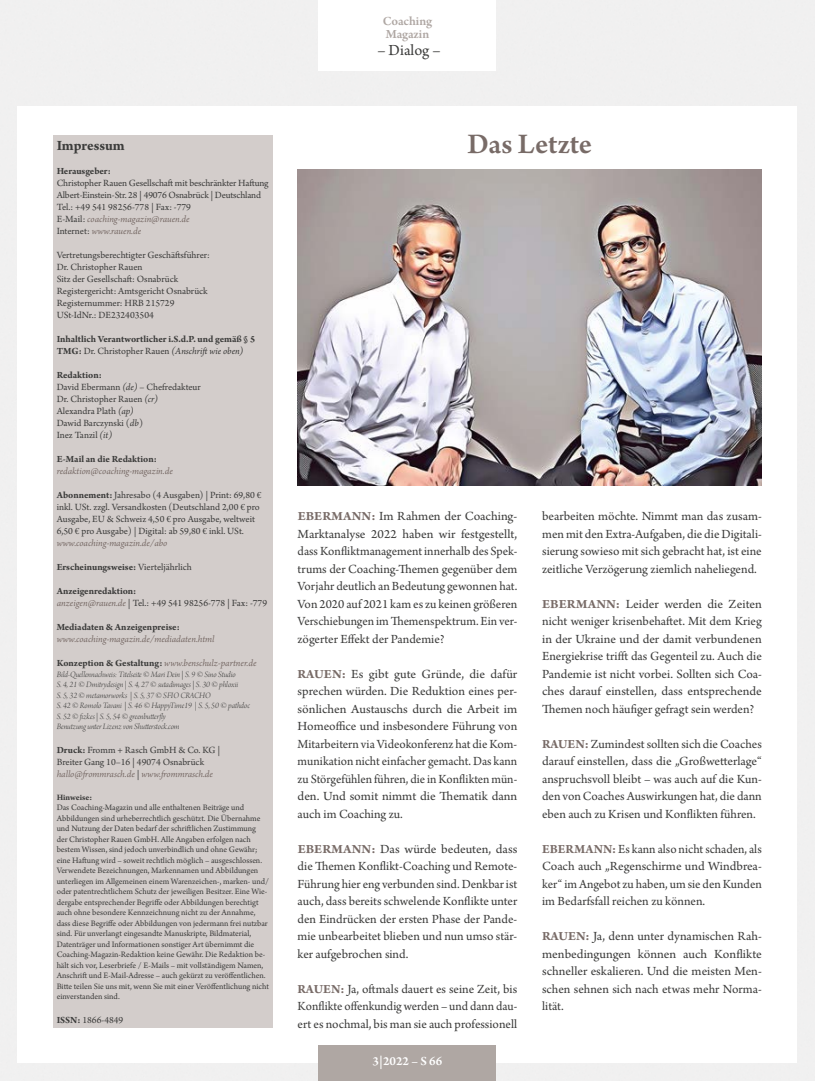
<style>
.page{position:relative;width:815px;height:1081px;background:#fff}
.page>*{position:absolute;margin:0;border:0;box-sizing:border-box;transform-origin:0 0}
.t1{font:600 30px "Arno Pro";color:#786b67}
.t2{font:16.25px "Arno Pro";color:#3c3c3b}
.t3{font:700 15px "Arno Pro";letter-spacing:-.005em;color:#3c3c3b}
.t4{font:13.12px/17.5px "Arno Pro";color:#3c3c3b;text-align:justify}
.t5{font:600 13.12px/13.1px "Arno Pro";letter-spacing:-.005em;color:#afa7a3}
.t6{font:600 13.12px "Arno Pro";color:#fff}
.t7{font:10px/12px "Arno Pro";letter-spacing:-.005em;color:#3c3c3b}
.t8{font:700 10px/12px "Arno Pro";letter-spacing:-.005em;color:#3c3c3b}
.t9{font:italic 10px "Arno Pro";letter-spacing:-.005em;color:#786b67}
.t10{font:8.75px/10.5px "Arno Pro";color:#3c3c3b}
.t11{font:8.75px/10.5px "Arno Pro Light Italic Display";letter-spacing:-.005em;color:#3c3c3b}
.t12{font:700 8.75px "Arno Pro";letter-spacing:-.005em;color:#3c3c3b}
.s1{font-style:italic;color:#786b67}
.s2{font-weight:400}
.s3{font-weight:400;font-style:italic}
.s4{font-weight:700}
.s5{font-style:italic}
.s6{font-weight:700;font-style:normal;color:#3c3c3b}
.s7{font-weight:700;color:#786b67}
</style>
<div class="page">
<div style="left:53px;top:135px;width:220px;height:893px;background:#d3cdcb"></div>
<img style="left:298px;top:170px;width:464px;height:315px">
<div style="left:319px;top:1045px;width:177px;height:36px;background:#afa7a3"></div>
<p class="t5" style="left:383px;top:15px;width:51px">Coaching<br>Magazin</p>
<p class="t2" style="left:377px;top:41px;width:65px">– Dialog –</p>
<p class="t3" style="left:57px;top:137px;width:70px">Impressum</p>
<p class="t8" style="left:57px;top:165px;width:56px">Herausgeber:</p>
<p class="t7" style="left:57px;top:177px;width:213px">Christopher Rauen Gesellschaft mit beschränkter Haftung Albert-Einstein-Str. 28 | 49076 Osnabrück | Deutschland Tel.: +49 541 98256-778 | Fax: -779<br>E-Mail: <span class="s1">coaching-magazin@rauen.de<br></span>Internet: <span class="s1">www.rauen.de</span></p>
<p class="t7" style="left:57px;top:249px;width:155px">Vertretungsberechtigter Geschäftsführer:<br>Dr. Christopher Rauen<br>Sitz der Gesellschaft: Osnabrück Registergericht: Amtsgericht Osnabrück Registernummer: HRB 215729<br>USt-IdNr.: DE232403504</p>
<p class="t8" style="left:57px;top:333px;width:200px">Inhaltlich Verantwortlicher i.S.d.P. und gemäß § 5<br>TMG: <span class="s2">Dr. Christopher Rauen</span> <span class="s3">(Anschrift wie oben)</span></p>
<p class="t7" style="left:57px;top:369px;width:146px"><span class="s4">Redaktion:<br></span>David Ebermann <span class="s5">(de)</span> – Chefredakteur<br>Dr. Christopher Rauen <span class="s5">(cr)<br></span>Alexandra Plath <span class="s5">(ap)<br></span>Dawid Barczynski (<span class="s5">db</span>)<br>Inez Tanzil <span class="s5">(it)</span></p>
<p class="t8" style="left:57px;top:453px;width:102px">E-Mail an die Redaktion:</p>
<p class="t9" style="left:57px;top:465px;width:118px">redaktion@coaching-magazin.de</p>
<p class="t7" style="left:57px;top:489px;width:206px"><span class="s4">Abonnement:</span> Jahresabo (4 Ausgaben) | Print: 69,80 € inkl. USt. zzgl. Versandkosten (Deutschland 2,00 € pro Ausgabe, EU &amp; Schweiz 4,50 € pro Ausgabe, weltweit 6,50 € pro Ausgabe) | Digital: ab 59,80 € inkl. USt.</p>
<p class="t9" style="left:57px;top:537px;width:112px">www.coaching-magazin.de/abo</p>
<p class="t8" style="left:57px;top:561px;width:137px">Erscheinungsweise: <span class="s2">Vierteljährlich</span></p>
<p class="t7" style="left:57px;top:585px;width:212px"><span class="s4">Anzeigenredaktion:<br></span><span class="s1">anzeigen@rauen.de</span> | Tel.: +49 541 98256-778 | Fax: -779</p>
<p class="t8" style="left:57px;top:621px;width:125px">Mediadaten &amp; Anzeigenpreise:</p>
<p class="t9" style="left:57px;top:633px;width:159px">www.coaching-magazin.de/mediadaten.html</p>
<p class="t9" style="left:57px;top:657px;width:201px"><span class="s6">Konzeption &amp; Gestaltung:</span> www.benschulz-partner.de</p>
<p class="t11" style="left:57px;top:669px;width:195px">Bild-Quellennachweis: Titelseite © Mari Dein | S. 9 © Sino Studio<br>S. 4, 21 © Dmitrydesign | S. 4, 27 © sutadimages | S. 30 © phloxii<br>S. 5, 32 © metamorworks | S. 5, 37 © SFIO CRACHO<br>S. 42 © Romolo Tavani | S. 46 © HappyTime19 | S. 5, 50 © pathdoc S. 52 © fizkes | S. 5, 54 © greenbutterfly<br>Benutzung unter Lizenz von Shutterstock.com</p>
<p class="t7" style="left:57px;top:744px;width:165px"><span class="s4">Druck:</span> Fromm + Rasch GmbH &amp; Co. KG |<br>Breiter Gang 10–16 | 49074 Osnabrück <span class="s1">hallo@frommrasch.de</span> | <span class="s1">www.frommrasch.de</span></p>
<p class="t12" style="left:57px;top:792px;width:37px">Hinweise:</p>
<p class="t10" style="left:57px;top:802px;width:214px">Das Coaching-Magazin und alle enthaltenen Beiträge und Abbildungen sind urheberrechtlich geschützt. Die Übernahme und Nutzung der Daten bedarf der schriftlichen Zustimmung<br>der Christopher Rauen GmbH. Alle Angaben erfolgen nach bestem Wissen, sind jedoch unverbindlich und ohne Gewähr; eine Haftung wird – soweit rechtlich möglich – ausgeschlossen.<br>Verwendete Bezeichnungen, Markennamen und Abbildungen unterliegen im Allgemeinen einem Warenzeichen-, marken- und/ oder patentrechtlichem Schutz der jeweiligen Besitzer. Eine Wie&shy;dergabe entsprechender Begriffe oder Abbildungen berechtigt auch ohne besondere Kennzeichnung nicht zu der Annahme, dass diese Begriffe oder Abbildungen von jedermann frei nutzbar sind. Für unverlangt eingesandte Manuskripte, Bildmaterial, Datenträger und Informationen sonstiger Art übernimmt die Coaching-Magazin-Redaktion keine Gewähr. Die Redaktion be&shy;hält sich vor, Leserbriefe / E-Mails – mit vollständigem Namen, Anschrift und E-Mail-Adresse – auch gekürzt zu veröffentlichen.<br>Bitte teilen Sie uns mit, wenn Sie mit einer Veröffentlichung nicht einverstanden sind.</p>
<p class="t7" style="left:57px;top:1014px;width:68px"><span class="s4">ISSN:</span> 1866-4849</p>
<h1 class="t1" style="left:467px;top:126px;width:126px">Das Letzte</h1>
<p class="t4" style="left:298px;top:508px;width:221px"><span class="s7">EBERMANN:</span> Im Rahmen der Coaching-Marktanalyse 2022 haben wir festgestellt, dass Konfliktmanagement innerhalb des Spek&shy;trums der Coaching-Themen gegenüber dem Vorjahr deutlich an Bedeutung gewonnen hat.<br>Von 2020 auf 2021 kam es zu keinen größeren Verschiebungen im Themenspektrum. Ein ver&shy;zögerter Effekt der Pandemie?</p>
<p class="t4" style="left:298px;top:666px;width:221px"><span class="s7">RAUEN:</span> Es gibt gute Gründe, die dafür sprechen würden. Die Reduktion eines per&shy;sönlichen Austauschs durch die Arbeit im Homeoffice und insbesondere Führung von Mitarbeitern via Videokonferenz hat die Kom&shy;munikation nicht einfacher gemacht. Das kann zu Störgefühlen führen, die in Konflikten mün&shy;den. Und somit nimmt die Thematik dann auch im Coaching zu.</p>
<p class="t4" style="left:298px;top:841px;width:221px"><span class="s7">EBERMANN:</span> Das würde bedeuten, dass die Themen Konflikt-Coaching und Remote-Führung hier eng verbunden sind. Denkbar ist auch, dass bereits schwelende Konflikte unter den Eindrücken der ersten Phase der Pande&shy;mie unbearbeitet blieben und nun umso stär&shy;ker aufgebrochen sind.</p>
<p class="t4" style="left:298px;top:981px;width:221px"><span class="s7">RAUEN:</span> Ja, oftmals dauert es seine Zeit, bis Konflikte offenkundig werden – und dann dau&shy;ert es nochmal, bis man sie auch professionell</p>
<p class="t6" style="left:373px;top:1053px;width:71px">3|2022 – S 66</p>
<p class="t4" style="left:542px;top:508px;width:221px">bearbeiten möchte. Nimmt man das zusam&shy;men mit den Extra-Aufgaben, die die Digitali&shy;sierung sowieso mit sich gebracht hat, ist eine zeitliche Verzögerung ziemlich naheliegend.</p>
<p class="t4" style="left:542px;top:596px;width:221px"><span class="s7">EBERMANN:</span> Leider werden die Zeiten nicht weniger krisenbehaftet. Mit dem Krieg in der Ukraine und der damit verbundenen Energiekrise trifft das Gegenteil zu. Auch die Pandemie ist nicht vorbei. Sollten sich Coa&shy;ches darauf einstellen, dass entsprechende Themen noch häufiger gefragt sein werden?</p>
<p class="t4" style="left:542px;top:736px;width:221px"><span class="s7">RAUEN:</span> Zumindest sollten sich die Coaches darauf einstellen, dass die „Großwetterlage“ anspruchsvoll bleibt – was auch auf die Kun&shy;den von Coaches Auswirkungen hat, die dann eben auch zu Krisen und Konflikten führen.</p>
<p class="t4" style="left:542px;top:841px;width:221px"><span class="s7">EBERMANN:</span> Es kann also nicht schaden, als Coach auch „Regenschirme und Windbrea&shy;ker“ im Angebot zu haben, um sie den Kunden im Bedarfsfall reichen zu können.</p>
<p class="t4" style="left:542px;top:928px;width:221px"><span class="s7">RAUEN:</span> Ja, denn unter dynamischen Rah&shy;menbedingungen können auch Konflikte schneller eskalieren. Und die meisten Men&shy;schen sehnen sich nach etwas mehr Norma&shy;lität.</p>
</div>
